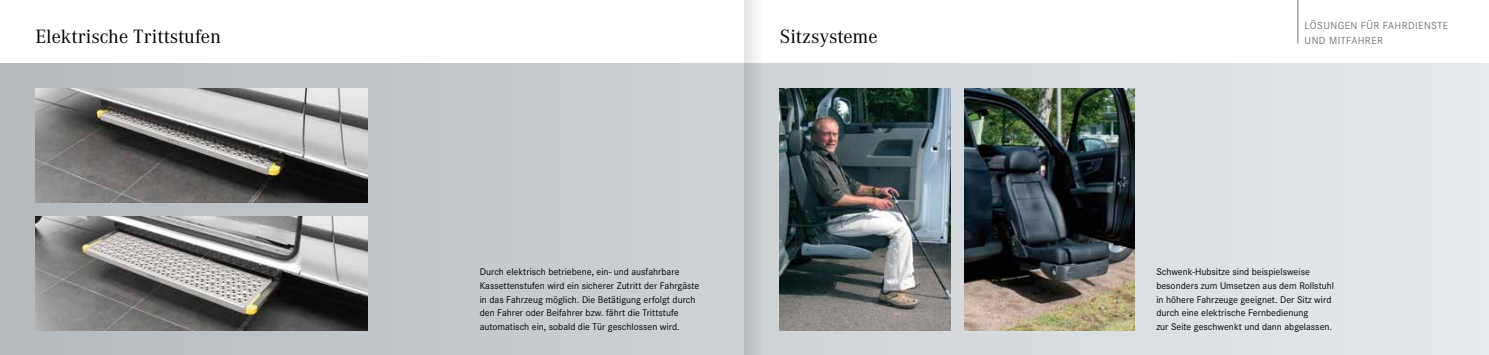
<style>
.page{position:relative;width:1489px;height:355px;background:#fff}
.page>*{position:absolute;margin:0;border:0;box-sizing:border-box;transform-origin:0 0}
.t1{font:20px "Corporate A";color:#000}
.t2{font:10.62px/14.4px "Corporate S";letter-spacing:.04em;color:#70787d}
.t3{font:10px/13.8px "Corporate S";color:#000}
</style>
<div class="page">
<div style="left:0;top:64px;width:1488px;height:290px;background:linear-gradient(to right,#b0b6b9,#e4e8e9)"></div>
<img style="left:35px;top:89px;width:333px;height:113px">
<img style="left:35px;top:216px;width:333px;height:114px">
<img style="left:780px;top:89px;width:170px;height:241px">
<img style="left:964px;top:89px;width:170px;height:241px">
<hr style="left:1297px;top:0;width:1px;height:43px;background:#70787d">
<svg style="left:744px;top:0;width:21px;height:354px;background:#caced1"></svg>
<h1 class="t1" style="left:35px;top:25px;width:187px">Elektrische Trittstufen</h1>
<h1 class="t1" style="left:780px;top:25px;width:99px">Sitzsysteme</h1>
<p class="t3" style="left:480px;top:264px;width:221px">Durch elektrisch betriebene, ein- und ausfahrbare Kassettenstufen wird ein sicherer Zutritt der Fahrgäste in das Fahrzeug möglich. Die Betätigung erfolgt durch den Fahrer oder Beifahrer bzw. fährt die Trittstufe automatisch ein, sobald die Tür geschlossen wird.</p>
<p class="t2" style="left:1304px;top:19px;width:145px">LÖSUNGEN FÜR FAHRDIENSTE<br>UND MITFAHRER</p>
<p class="t3" style="left:1156px;top:264px;width:179px">Schwenk-Hubsitze sind beispielsweise besonders zum Umsetzen aus dem Rollstuhl in höhere Fahrzeuge geeignet. Der Sitz wird durch eine elektrische Fernbedienung<br>zur Seite geschwenkt und dann abgelassen.</p>
</div>
